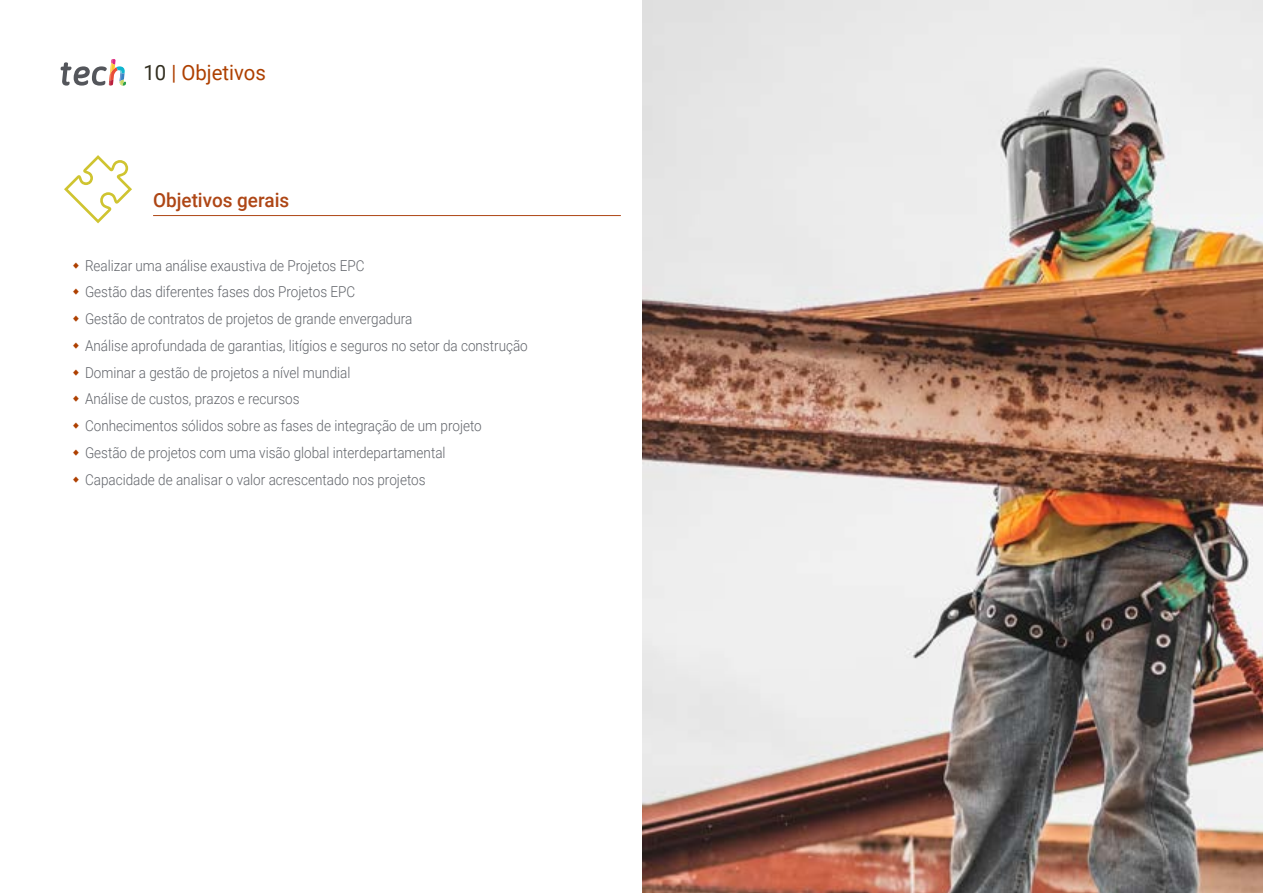
<style>
.page{position:relative;width:1263px;height:893px;background:#fff}
.page>*{position:absolute;margin:0;border:0;box-sizing:border-box;transform-origin:0 0}
.t1{font:21px "Roboto";color:#ae4000}
.t2{font:500 19.5px "Roboto";color:#ae4615}
.t3{font:300 15px/26.7px "Roboto";color:#61646a;scale:.9 1}
.s1{color:#312e20}
</style>
<div class="page">
<svg style="left:61px;top:59px;width:65px;height:27px"></svg>
<img style="left:642px;top:0;width:621px;height:893px">
<svg style="left:64px;top:155px;width:68px;height:68px"></svg>
<hr style="left:153px;top:215px;width:468px;height:1px;background:#ae4615">
<h1 class="t1" style="left:144px;top:57px;width:124px"><span class="s1">10</span> | Objetivos</h1>
<h2 class="t2" style="left:153px;top:187px;width:138px">Objetivos gerais</h2>
<p class="t3" style="left:85px;top:251px;width:493px">Realizar uma análise exaustiva de Projetos EPC<br>Gestão das diferentes fases dos Projetos EPC<br>Gestão de contratos de projetos de grande envergadura<br>Análise aprofundada de garantias, litígios e seguros no setor da construção Dominar a gestão de projetos a nível mundial<br>Análise de custos, prazos e recursos<br>Conhecimentos sólidos sobre as fases de integração de um projeto<br>Gestão de projetos com uma visão global interdepartamental<br>Capacidade de analisar o valor acrescentado nos projetos</p>
</div>
